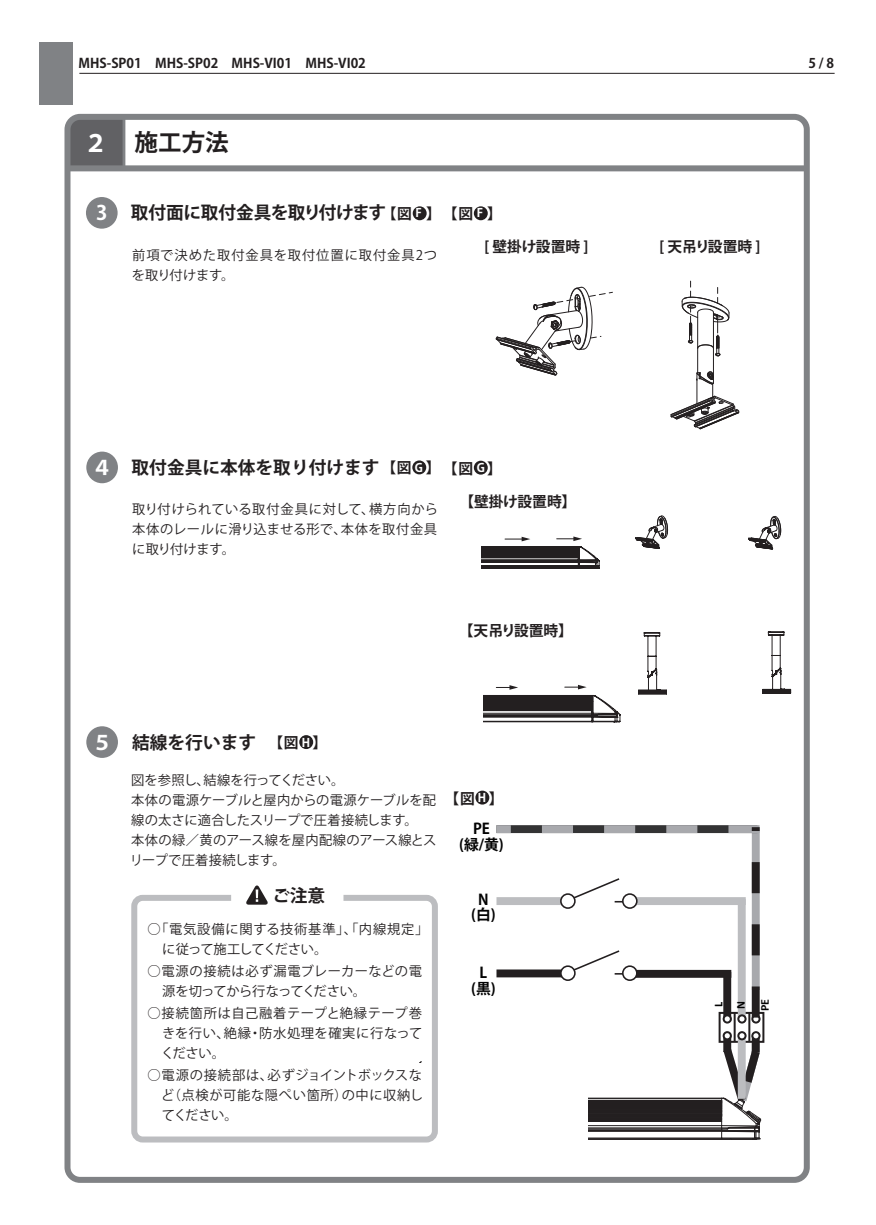
<style>
.page{position:relative;width:876px;height:1225px;background:#fff}
.page>*{position:absolute;margin:0;border:0;box-sizing:border-box;transform-origin:0 0}
.t1{font:700 23.6px "Koz Go Pro";color:#231f20}
.t2{font:700 20px "Koz Go Pro";color:#fff}
.t3{font:700 17.8px "Koz Go Pro";color:#231f20}
.t4{font:700 17.8px "Koz Go Pro";letter-spacing:-.025em;color:#231f20}
.t5{font:700 14.8px "Koz Go Pro";color:#231f20}
.t6{font:700 14.8px "Koz Go Pro";color:#030303}
.t7{font:13.2px/20px "Koz Go Pro";letter-spacing:.025em;color:#231f20;text-align:justify}
.t8{font:13.2px/20px "Koz Go Pro";letter-spacing:.005em;color:#231f20}
.t9{font:700 13.2px "Koz Go Pro";color:#231f20}
.t10{font:13.2px/20px "Koz Go Pro";letter-spacing:.07em;color:#231f20}
.t11{font:700 12px/24px "Calibri";color:#030303}
.s1{color:#fff}
.s2{font-size:14.8px}
.s3{font-size:11.8px;color:#fff}
.s4{font-size:20px;color:#fff}
</style>
<div class="page">
<div style="left:86px;top:197px;width:32px;height:32px;background:#808285;border-radius:50%"></div>
<div style="left:40px;top:42px;width:33px;height:62px;background:#808285"></div>
<hr style="left:79px;top:73px;width:755px;height:1px;background:#231f20">
<svg style="left:71px;top:121px;width:55px;height:44px;background:#646467"></svg>
<div style="left:64px;top:114px;width:746px;height:1068px;border:6px solid #808285;border-radius:13px"></div>
<div style="left:67px;top:165px;width:740px;height:6px;background:#808285"></div>
<div style="left:474px;top:206px;width:14px;height:14px;background:#231f20;border-radius:50%"></div>
<div style="left:413px;top:206px;width:14px;height:14px;background:#231f20;border-radius:50%"></div>
<div style="left:86px;top:726px;width:32px;height:32px;background:#808285;border-radius:50%"></div>
<svg style="left:419px;top:1035px;width:346px;height:105px"></svg>
<hr style="left:381px;top:1128px;width:340px;height:1px;background:#231f20">
<div style="left:335px;top:1063px;width:252px;height:87px;background:#fff"></div>
<svg style="left:721px;top:1017px;width:40px;height:22px"></svg>
<div style="left:718px;top:1012px;width:46px;height:30px;border:2px solid #231f20"></div>
<div style="left:723px;top:1035px;width:8px;height:17px;background:#231f20"></div>
<div style="left:723px;top:1032px;width:8px;height:7px;background:#fff;border-radius:50%"></div>
<div style="left:722px;top:1031px;width:10px;height:9px;border:2px solid #231f20;border-radius:50%"></div>
<div style="left:723px;top:1015px;width:8px;height:7px;background:#fff;border-radius:50%"></div>
<div style="left:722px;top:1014px;width:10px;height:9px;border:2px solid #231f20;border-radius:50%"></div>
<div style="left:738px;top:1035px;width:8px;height:63px;background:#bcbdc0"></div>
<div style="left:738px;top:1032px;width:7px;height:7px;background:#fff;border-radius:50%"></div>
<div style="left:737px;top:1031px;width:9px;height:9px;border:2px solid #231f20;border-radius:50%"></div>
<div style="left:738px;top:1015px;width:7px;height:7px;background:#fff;border-radius:50%"></div>
<div style="left:737px;top:1014px;width:9px;height:9px;border:2px solid #231f20;border-radius:50%"></div>
<div style="left:752px;top:1035px;width:8px;height:17px;background:#231f20"></div>
<div style="left:752px;top:1032px;width:7px;height:7px;background:#fff;border-radius:50%"></div>
<div style="left:751px;top:1031px;width:9px;height:9px;border:2px solid #231f20;border-radius:50%"></div>
<div style="left:751px;top:1014px;width:9px;height:9px;border:2px solid #231f20;border-radius:50%"></div>
<hr style="left:733px;top:1013px;width:2px;height:28px;background:#231f20">
<hr style="left:748px;top:1013px;width:2px;height:28px;background:#231f20">
<div style="left:131px;top:895px;width:307px;height:247px;border:6px solid #bcbdc0;border-radius:8px"></div>
<div style="left:299px;top:735px;width:14px;height:14px;background:#231f20;border-radius:50%"></div>
<div style="left:475px;top:790px;width:14px;height:14px;background:#231f20;border-radius:50%"></div>
<svg style="left:670px;top:280px;width:69px;height:149px"></svg>
<svg style="left:496px;top:287px;width:117px;height:89px"></svg>
<svg style="left:246px;top:885px;width:22px;height:19px"></svg>
<svg style="left:638px;top:632px;width:172px;height:91px"></svg>
<svg style="left:484px;top:684px;width:137px;height:39px"></svg>
<div style="left:474px;top:461px;width:14px;height:13px;background:#231f20;border-radius:50%"></div>
<div style="left:86px;top:451px;width:32px;height:32px;background:#808285;border-radius:50%"></div>
<div style="left:412px;top:460px;width:14px;height:14px;background:#231f20;border-radius:50%"></div>
<svg style="left:635px;top:516px;width:33px;height:33px"></svg>
<svg style="left:748px;top:516px;width:33px;height:34px"></svg>
<svg style="left:482px;top:536px;width:118px;height:33px"></svg>
<svg style="left:496px;top:825px;width:264px;height:192px"></svg>
<p class="t9" style="left:79px;top:55px;width:289px">MHS-SP01　MHS-SP02　MHS-VI01　MHS-VI02</p>
<h1 class="t1" style="left:84px;top:127px;width:147px"><span class="s1">２</span> 施工方法</h1>
<h2 class="t2" style="left:96px;top:200px;width:13px">3</h2>
<h3 class="t4" style="left:131px;top:201px;width:311px">取付面に取付金具を取り付けます<span class="s2">【　　】</span></h3>
<p class="t5" style="left:397px;top:204px;width:26px">図 <span class="s3">F</span></p>
<p class="t5" style="left:443px;top:204px;width:61px">【　　】</p>
<p class="t5" style="left:458px;top:204px;width:26px">図 <span class="s3">F</span></p>
<p class="t10" style="left:132px;top:246px;width:307px">前項で決めた取付金具を取付位置に取付金具2つを取り付けます。</p>
<p class="t5" style="left:484px;top:237px;width:105px">[ 壁掛け設置時 ]</p>
<p class="t5" style="left:659px;top:237px;width:102px">[ 天吊り設置時 ]</p>
<p class="t9" style="left:808px;top:55px;width:27px">5 / 8</p>
<h3 class="t3" style="left:92px;top:456px;width:350px"><span class="s4">４</span> 取付金具に本体を取り付けます<span class="s2">【　　】</span></h3>
<p class="t5" style="left:397px;top:458px;width:28px">図 <span class="s3">G</span></p>
<p class="t5" style="left:443px;top:459px;width:61px">【　　】</p>
<p class="t5" style="left:458px;top:459px;width:28px">図 <span class="s3">G</span></p>
<p class="t5" style="left:459px;top:492px;width:118px">【壁掛け設置時】</p>
<p class="t7" style="left:132px;top:499px;width:307px">取り付けられている取付金具に対して、横方向から本体のレールに滑り込ませる形で、本体を取付金具に取り付けます。</p>
<p class="t5" style="left:459px;top:621px;width:115px">【天吊り設置時】</p>
<h3 class="t3" style="left:92px;top:730px;width:166px"><span class="s4">５</span> 結線を行います</h3>
<p class="t5" style="left:268px;top:733px;width:61px">【　　】</p>
<p class="t5" style="left:284px;top:733px;width:28px">図 <span class="s3">H</span></p>
<p class="t8" style="left:130px;top:770px;width:308px">図を参照し、結線を行ってください。<br>本体の電源ケーブルと屋内からの電源ケーブルを配線の太さに適合したスリープで圧着接続します。<br>本体の緑／黄のアース線を屋内配線のアース線とスリープで圧着接続します。</p>
<h3 class="t3" style="left:272px;top:884px;width:54px">ご注意</h3>
<p class="t7" style="left:162px;top:919px;width:268px;text-indent:-15px">○「電気設備に関する技術基準」、「内線規定」に従って施工してください。</p>
<p class="t8" style="left:162px;top:961px;width:261px;text-indent:-15px">○電源の接続は必ず漏電ブレーカーなどの電源を切ってから行なってください。</p>
<p class="t7" style="left:161px;top:1003px;width:263px;text-indent:-14px">○接続箇所は自己融着テープと絶縁テープ巻きを行い、絶縁・防水処理を確実に行なってください。</p>
<p class="t7" style="left:161px;top:1065px;width:263px;text-indent:-14px">○電源の接続部は、必ずジョイントボックスなど（点検が可能な隠ぺい箇所）の中に収納してください。</p>
<p class="t5" style="left:444px;top:788px;width:61px">【　　】</p>
<p class="t5" style="left:460px;top:788px;width:28px">図 <span class="s3">H</span></p>
<p class="t6" style="left:473px;top:819px;width:18px">PE</p>
<p class="t6" style="left:459px;top:835px;width:46px">(緑/黄)</p>
<p class="t6" style="left:478px;top:890px;width:12px">N</p>
<p class="t6" style="left:471px;top:905px;width:26px">(白)</p>
<p class="t6" style="left:480px;top:962px;width:9px">L</p>
<p class="t6" style="left:471px;top:979px;width:26px">(黒)</p>
<p class="t11" style="left:706px;top:1007px;width:7px;rotate:-90deg">L</p>
<p class="t11" style="left:728px;top:1011px;width:14px;rotate:-90deg">N<br>PE</p>
</div>
